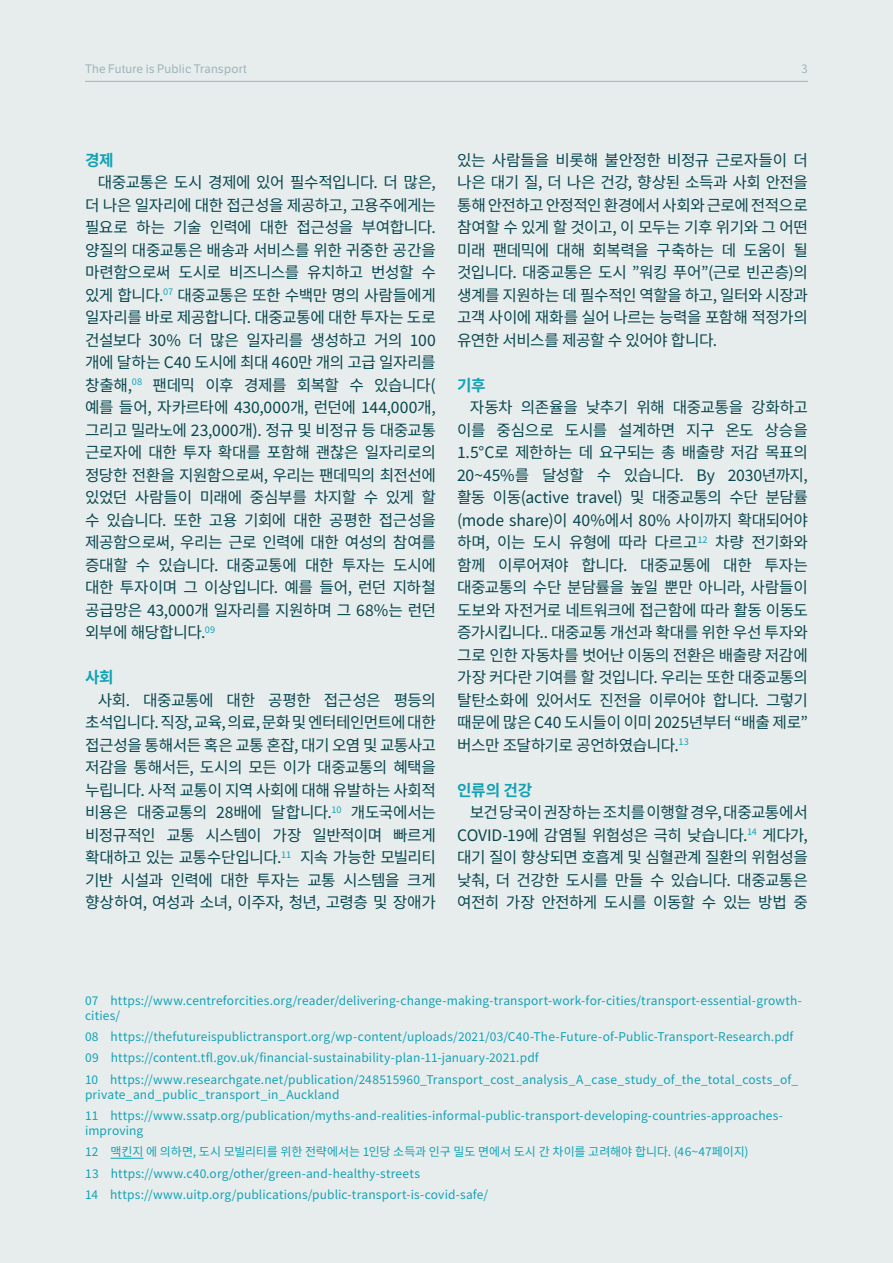
<style>
.page{position:relative;width:893px;height:1263px;background:#e7eded}
.page>*{position:absolute;margin:0;border:0;box-sizing:border-box;transform-origin:0 0}
.t1{font:15.75px/22.5px "Noto Sans KR";letter-spacing:-.035em;color:#09474f;text-align:justify}
.t2{font:700 15.75px "Noto Sans KR";letter-spacing:-.02em;color:#12a2b5}
.t3{font:12px/21.5px "Noto Sans KR";letter-spacing:.01em;color:#12a2b5}
.t4{font:12px "LFT Etica";letter-spacing:.015em;color:#9db5b9}
</style>
<div class="page">
<hr style="left:85px;top:81px;width:723px;height:1px;background:#9db5b9">
<hr style="left:111px;top:1158px;width:32px;height:1px;background:#12a2b5">
<p class="t4" style="left:85px;top:61px;width:163px">The Future is Public Transport</p>
<p class="t4" style="left:802px;top:61px;width:8px">3</p>
<p class="t2" style="left:85px;top:151px;width:30px">경제</p>
<p class="t1" style="left:85px;top:171px;width:352px;text-indent:13px">대중교통은 도시 경제에 있어 필수적입니다. 더 많은, 더 나은 일자리에 대한 접근성을 제공하고, 고용주에게는 필요로 하는 기술 인력에 대한 접근성을 부여합니다. 양질의 대중교통은 배송과 서비스를 위한 귀중한 공간을 마련함으로써 도시로 비즈니스를 유치하고 번성할 수 있게 합니다.<sup>07</sup> 대중교통은 또한 수백만 명의 사람들에게 일자리를 바로 제공합니다. 대중교통에 대한 투자는 도로 건설보다 30% 더 많은 일자리를 생성하고 거의 100 개에 달하는 C40 도시에 최대 460만 개의 고급 일자리를 창출해,<sup>08</sup> 팬데믹 이후 경제를 회복할 수 있습니다( 예를 들어, 자카르타에 430,000개, 런던에 144,000개, 그리고 밀라노에 23,000개). 정규 및 비정규 등 대중교통 근로자에 대한 투자 확대를 포함해 괜찮은 일자리로의 정당한 전환을 지원함으로써, 우리는 팬데믹의 최전선에 있었던 사람들이 미래에 중심부를 차지할 수 있게 할 수 있습니다. 또한 고용 기회에 대한 공평한 접근성을 제공함으로써, 우리는 근로 인력에 대한 여성의 참여를 증대할 수 있습니다. 대중교통에 대한 투자는 도시에 대한 투자이며 그 이상입니다. 예를 들어, 런던 지하철 공급망은 43,000개 일자리를 지원하며 그 68%는 런던 외부에 해당합니다.<sup>09</sup></p>
<p class="t2" style="left:85px;top:668px;width:30px">사회</p>
<p class="t1" style="left:85px;top:689px;width:352px;text-indent:13px">사회. 대중교통에 대한 공평한 접근성은 평등의 초석입니다. 직장, 교육, 의료, 문화 및 엔터테인먼트에 대한 접근성을 통해서든 혹은 교통 혼잡, 대기 오염 및 교통사고 저감을 통해서든, 도시의 모든 이가 대중교통의 혜택을 누립니다. 사적 교통이 지역 사회에 대해 유발하는 사회적 비용은 대중교통의 28배에 달합니다.<sup>10</sup> 개도국에서는 비정규적인 교통 시스템이 가장 일반적이며 빠르게 확대하고 있는 교통수단입니다.<sup>11</sup> 지속 가능한 모빌리티 기반 시설과 인력에 대한 투자는 교통 시스템을 크게 향상하여, 여성과 소녀, 이주자, 청년, 고령층 및 장애가</p>
<p class="t1" style="left:457px;top:149px;width:352px">있는 사람들을 비롯해 불안정한 비정규 근로자들이 더 나은 대기 질, 더 나은 건강, 향상된 소득과 사회 안전을 통해 안전하고 안정적인 환경에서 사회와 근로에 전적으로 참여할 수 있게 할 것이고, 이 모두는 기후 위기와 그 어떤 미래 팬데믹에 대해 회복력을 구축하는 데 도움이 될 것입니다. 대중교통은 도시 ”워킹 푸어”(근로 빈곤층)의 생계를 지원하는 데 필수적인 역할을 하고, 일터와 시장과 고객 사이에 재화를 실어 나르는 능력을 포함해 적정가의 유연한 서비스를 제공할 수 있어야 합니다.</p>
<p class="t2" style="left:457px;top:376px;width:30px">기후</p>
<p class="t1" style="left:457px;top:396px;width:352px;text-indent:13px">자동차 의존율을 낮추기 위해 대중교통을 강화하고 이를 중심으로 도시를 설계하면 지구 온도 상승을 1.5°C로 제한하는 데 요구되는 총 배출량 저감 목표의 20~45%를 달성할 수 있습니다. By 2030년까지, 활동 이동(active travel) 및 대중교통의 수단 분담률 (mode share)이 40%에서 80% 사이까지 확대되어야 하며, 이는 도시 유형에 따라 다르고<sup>12</sup> 차량 전기화와 함께 이루어져야 합니다. 대중교통에 대한 투자는 대중교통의 수단 분담률을 높일 뿐만 아니라, 사람들이 도보와 자전거로 네트워크에 접근함에 따라 활동 이동도 증가시킵니다.. 대중교통 개선과 확대를 위한 우선 투자와 그로 인한 자동차를 벗어난 이동의 전환은 배출량 저감에 가장 커다란 기여를 할 것입니다. 우리는 또한 대중교통의 탈탄소화에 있어서도 진전을 이루어야 합니다. 그렇기 때문에 많은 C40 도시들이 이미 2025년부터 “배출 제로” 버스만 조달하기로 공언하였습니다.<sup>13</sup></p>
<p class="t2" style="left:457px;top:781px;width:77px">인류의 건강</p>
<p class="t1" style="left:457px;top:801px;width:352px;text-indent:13px">보건 당국이 권장하는 조치를 이행할 경우, 대중교통에서 COVID-19에 감염될 위험성은 극히 낮습니다.<sup>14</sup> 게다가, 대기 질이 향상되면 호흡계 및 심혈관계 질환의 위험성을 낮춰, 더 건강한 도시를 만들 수 있습니다. 대중교통은 여전히 가장 안전하게 도시를 이동할 수 있는 방법 중</p>
<p class="t3" style="left:85px;top:993px;width:719px;line-height:15px">07 https://www.centreforcities.org/reader/delivering-change-making-transport-work-for-cities/transport-essential-growth&shy;cities/</p>
<p class="t3" style="left:85px;top:1026px;width:715px">08 https://thefutureispublictransport.org/wp-content/uploads/2021/03/C40-The-Future-of-Public-Transport-Research.pdf<br>09 https://content.tfl.gov.uk/financial-sustainability-plan-11-january-2021.pdf<br>10 https://www.researchgate.net/publication/248515960_Transport_cost_analysis_A_case_study_of_the_total_costs_of_</p>
<p class="t3" style="left:85px;top:1084px;width:699px">private_and_public_transport_in_Auckland<br>11 https://www.ssatp.org/publication/myths-and-realities-informal-public-transport-developing-countries-approaches-</p>
<p class="t3" style="left:85px;top:1120px;width:665px">improving<br>12 맥킨지 에 의하면, 도시 모빌리티를 위한 전략에서는 1인당 소득과 인구 밀도 면에서 도시 간 차이를 고려해야 합니다. (46~47페이지)<br>13 https://www.c40.org/other/green-and-healthy-streets<br>14 https://www.uitp.org/publications/public-transport-is-covid-safe/</p>
</div>
